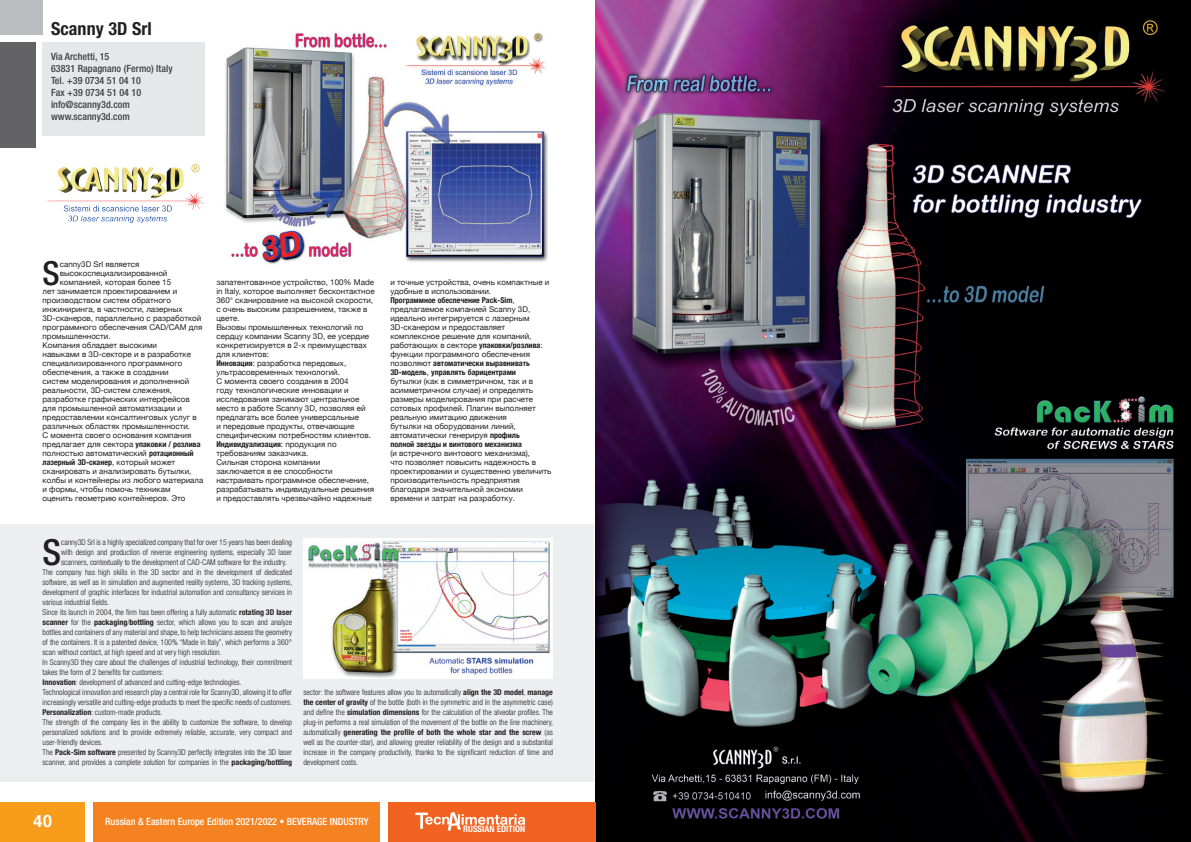
<style>
.page{position:relative;width:1191px;height:842px;background:#fff}
.page>*{position:absolute;margin:0;border:0;box-sizing:border-box;transform-origin:0 0}
.t1{font:500 condensed 36px "Helvetica Neue";color:#231f20}
.t2{font:500 condensed 33.2px "Helvetica Neue LT Std";color:#231f20}
.Testo_INGLESE{font:700 condensed 18px "Helvetica Neue";letter-spacing:.005em;color:#231f20}
.t3{font:700 17px "Helvetica";color:#fff}
.Testo_INGLESE-2{font:500 condensed 10px "Helvetica Neue";letter-spacing:.005em;color:#3e3e3f}
.t4{font:500 condensed 10px "Helvetica Neue";color:#fff}
.t5{font:700 condensed 8.9px "Helvetica Neue";color:#fff}
.t6{font:8px/9px "Helvetica Neue";color:#231f20}
.t7{font:300 condensed 8px/10px "Helvetica Neue";color:#231f20;text-align:justify}
.s1{font-weight:700;font-stretch:condensed}
.s2{font-weight:700}
</style>
<div class="page">
<div style="left:43px;top:43px;width:162px;height:93px;background:#e6e7e9"></div>
<div style="left:0;top:524px;width:594px;height:257px;background:#edeeef"></div>
<img style="left:225px;top:32px;width:323px;height:232px">
<img style="left:595px;top:0;width:596px;height:842px">
<img style="left:303px;top:538px;width:250px;height:141px">
<img style="left:46px;top:164px;width:158px;height:60px">
<div style="left:0;top:43px;width:35px;height:105px;background:#636366"></div>
<div style="left:0;top:0;width:43px;height:35px;background:#bcbdc0"></div>
<div style="left:388px;top:802px;width:207px;height:40px;background:#f26221"></div>
<div style="left:0;top:802px;width:85px;height:40px;background:#f89c1c"></div>
<div style="left:94px;top:802px;width:286px;height:40px;background:#f58220"></div>
<svg style="left:415px;top:812px;width:110px;height:19px"></svg>
<p class="Testo_INGLESE" style="left:51px;top:17px;width:102px">Scanny 3D Srl</p>
<p class="Testo_INGLESE-2" style="left:51px;top:50px;width:60px">Via Archetti, 15</p>
<p class="Testo_INGLESE-2" style="left:51px;top:62px;width:123px">63831 Rapagnano (Fermo) Italy</p>
<p class="Testo_INGLESE-2" style="left:51px;top:74px;width:91px">Tel. +39 0734 51 04 10</p>
<p class="Testo_INGLESE-2" style="left:51px;top:86px;width:92px">Fax +39 0734 51 04 10</p>
<p class="Testo_INGLESE-2" style="left:51px;top:98px;width:80px">info@scanny3d.com</p>
<p class="Testo_INGLESE-2" style="left:51px;top:110px;width:80px">www.scanny3d.com</p>
<p class="t2" style="left:43px;top:253px;width:19px">S</p>
<p class="t6" style="left:60px;top:260px;width:81px">canny3D Srl является</p>
<p class="t6" style="left:60px;top:269px;width:109px">высокоспециализированной</p>
<p class="t6" style="left:60px;top:278px;width:113px">компанией, которая более 15</p>
<p class="t6" style="left:43px;top:287px;width:136px">лет занимается проектированием и</p>
<p class="t6" style="left:43px;top:296px;width:130px">производством систем обратного</p>
<p class="t6" style="left:43px;top:305px;width:141px">инжиниринга, в частности, лазерных</p>
<p class="t6" style="left:43px;top:314px;width:160px">3D-сканеров, параллельно с разработкой</p>
<p class="t6" style="left:43px;top:323px;width:161px">программного обеспечения CAD/CAM для</p>
<p class="t6" style="left:43px;top:332px;width:70px">промышленности.</p>
<p class="t6" style="left:43px;top:341px;width:156px">Компания обладает высокими<br>навыками в 3D-секторе и в разработке специализированного программного обеспечения, а также в создании систем моделирования и дополненной реальности, 3D-систем слежения, разработке графических интерфейсов для промышленной автоматизации и предоставлении консалтинговых услуг в различных областях промышленности.</p>
<p class="t6" style="left:43px;top:431px;width:162px">С момента своего основания компания предлагает для сектора <span class="s1">упаковки / розлива </span>полностью автоматический <span class="s1">ротационный лазерный 3D-сканер</span>, который может сканировать и анализировать бутылки, колбы и контейнеры из любого материала и формы, чтобы помочь техникам<br>оценить геометрию контейнеров. Это</p>
<p class="t6" style="left:216px;top:278px;width:160px">запатентованное устройство, 100% Made in Italy, которое выполняет бесконтактное 360° сканирование на высокой скорости, с очень высоким разрешением, также в цвете.</p>
<p class="t6" style="left:216px;top:323px;width:154px">Вызовы промышленных технологий по сердцу компании Scanny 3D, ее усердие конкретизируется в 2-х преимуществах для клиентов:</p>
<p class="t6" style="left:216px;top:359px;width:131px"><span class="s1">Инновация</span>: разработка передовых, ультрасовременных технологий.</p>
<p class="t6" style="left:216px;top:377px;width:156px">С момента своего создания в 2004<br>году технологические инновации и исследования занимают центральное место в работе Scanny 3D, позволяя ей предлагать все более универсальные<br>и передовые продукты, отвечающие специфическим потребностям клиентов.</p>
<p class="t6" style="left:216px;top:440px;width:122px"><span class="s1">Индивидуализация</span>: продукция по требованиям заказчика.</p>
<p class="t6" style="left:216px;top:458px;width:159px">Сильная сторона компании<br>заключается в ее способности настраивать программное обеспечение, разрабатывать индивидуальные решения и предоставлять чрезвычайно надежные</p>
<p class="t6" style="left:390px;top:278px;width:160px">и точные устройства, очень компактные и удобные в использовании.</p>
<p class="t6" style="left:390px;top:296px;width:162px"><span class="s1">Программное обеспечение Pack-Sim</span>, предлагаемое компанией Scanny 3D, идеально интегрируется с лазерным 3D-сканером и предоставляет комплексное решение для компаний, работающих в секторе <span class="s1">упаковки/розлива</span>: функции программного обеспечения позволяют <span class="s1">автоматически выравнивать 3D-модель</span>, <span class="s1">управлять барицентрами<br></span>бутылки (как в симметричном, так и в асимметричном случае) и определять размеры моделирования при расчете сотовых профилей. Плагин выполняет реальную имитацию движения<br>бутылки на оборудовании линий, автоматически генерируя <span class="s1">профиль<br>полной звезды и винтового механизма<br></span>(и встречного винтового механизма),<br>что позволяет повысить надежность в проектировании и существенно увеличить производительность предприятия благодаря значительной экономии времени и затрат на разработку.</p>
<p class="t1" style="left:43px;top:530px;width:20px">S</p>
<p class="t7" style="left:61px;top:537px;width:232px">canny3D Srl is a highly specialized company that for over 15 years has been dealing with design and production of reverse engineering systems, especially 3D laser scanners, contextually to the development of CAD-CAM software for the industry.</p>
<p class="t7" style="left:43px;top:567px;width:251px">The company has high skills in the 3D sector and in the development of dedicated software, as well as in simulation and augmented reality systems, 3D tracking systems, development of graphic interfaces for industrial automation and consultancy services in various industrial fields.</p>
<p class="t7" style="left:43px;top:607px;width:251px">Since its launch in 2004, the firm has been offering a fully automatic <span class="s2">rotating 3D laser scanner</span> for the <span class="s2">packaging</span>/<span class="s2">bottling</span> sector, which allows you to scan and analyze bottles and containers of any material and shape, to help technicians assess the geometry of the containers. It is a patented device, 100% “Made in Italy”, which performs a 360° scan without contact, at high speed and at very high resolution.</p>
<p class="t7" style="left:43px;top:657px;width:251px">In Scanny3D they care about the challenges of industrial technology, their commitment takes the form of 2 benefits for customers:</p>
<p class="t7" style="left:43px;top:677px;width:200px"><span class="s2">Innovation</span>: development of advanced and cutting-edge technologies.</p>
<p class="t7" style="left:43px;top:687px;width:251px">Technological innovation and research play a central role for Scanny3D, allowing it to offer increasingly versatile and cutting-edge products to meet the specific needs of customers.</p>
<p class="t7" style="left:43px;top:707px;width:122px"><span class="s2">Personalization</span>: custom-made products.</p>
<p class="t7" style="left:43px;top:717px;width:251px">The strength of the company lies in the ability to customize the software, to develop personalized solutions and to provide extremely reliable, accurate, very compact and user-friendly devices.</p>
<p class="t7" style="left:43px;top:747px;width:251px">The <span class="s2">Pack-Sim software</span> presented by Scanny3D perfectly integrates into the 3D laser scanner, and provides a complete solution for companies in the <span class="s2">packaging/bottling</span></p>
<p class="t7" style="left:303px;top:687px;width:251px">sector: the software features allow you to automatically <span class="s2">align the 3D model</span>, <span class="s2">manage the center of gravity</span> of the bottle (both in the symmetric and in the asymmetric case) and define the <span class="s2">simulation dimensions</span> for the calculation of the alveolar profiles. The plug-in performs a real simulation of the movement of the bottle on the line machinery, automatically <span class="s2">generating the profile of both the whole star and the screw</span> (as well as the counter-star), and allowing greater reliability of the design and a substantial increase in the company productivity, thanks to the significant reduction of time and development costs.</p>
<h3 class="t3" style="left:33px;top:807px;width:21px">40</h3>
<p class="t4" style="left:105px;top:816px;width:265px">Russian &amp; Eastern Europe Edition 2021/2022 • BEVERAGE INDUSTRY</p>
<p class="t5" style="left:463px;top:823px;width:63px">RUSSIAN EDITION</p>
</div>
